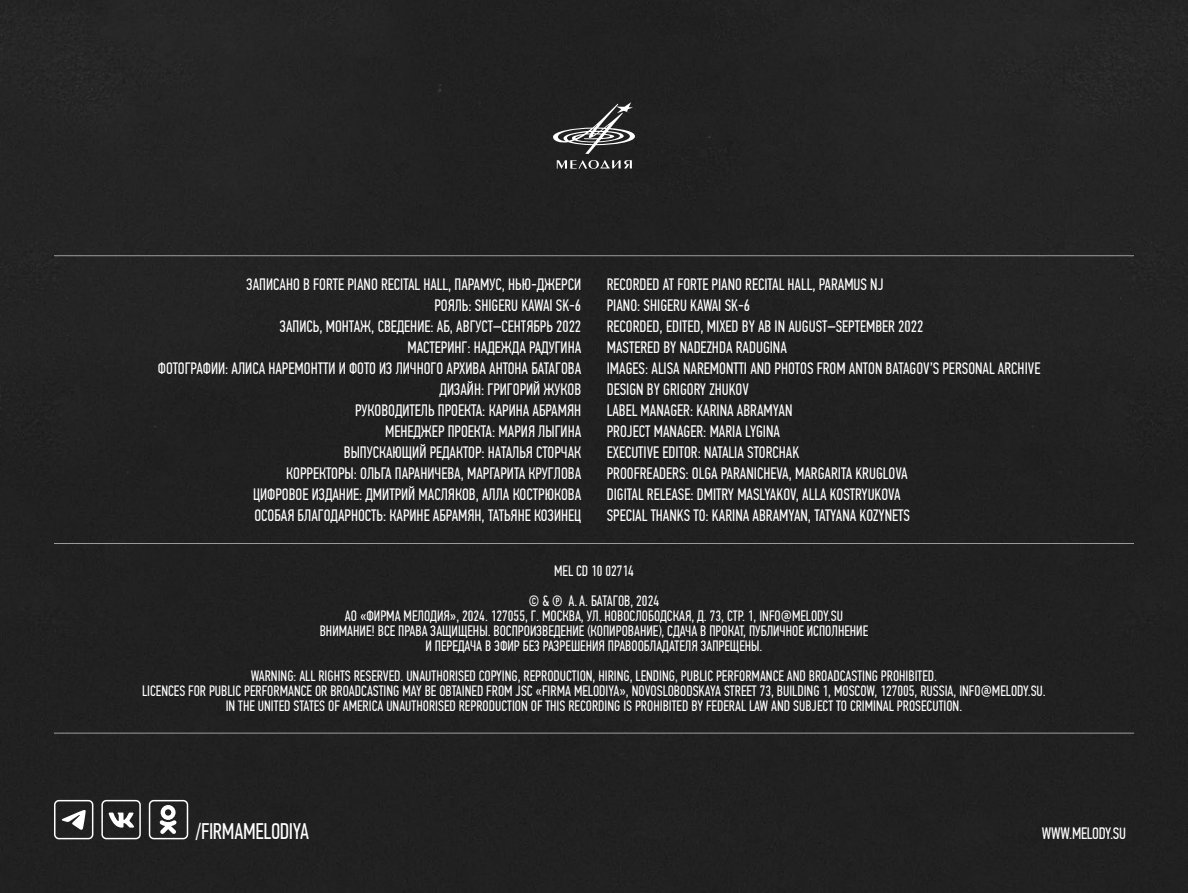
<style>
.page{position:relative;width:1188px;height:893px;background:#fff}
.page>*{position:absolute;margin:0;border:0;box-sizing:border-box;transform-origin:0 0}
.t1{font:22.5px "PF Din Text Comp Pro";letter-spacing:-.01em;color:#fff}
.t2{font:16.5px/21px "PF Din Text Comp Pro";color:#fff;text-align:right}
.t3{font:15px/15px "PF Din Text Comp Pro";color:#fff;text-align:center}
</style>
<div class="page">
<div style="left:0;top:0;width:1188px;height:892px;background:#212121"></div>
<svg style="left:557px;top:160px;width:75px;height:9px"></svg>
<svg style="left:553px;top:102px;width:82px;height:52px;background:#4a4a4a"></svg>
<hr style="left:54px;top:543px;width:1080px;height:1px;background:#9d9d9c">
<hr style="left:54px;top:255px;width:1080px;height:1px;background:#9d9d9c">
<hr style="left:54px;top:732px;width:1080px;height:1px;background:#9d9d9c">
<div style="left:101px;top:799px;width:40px;height:40px;border:2px solid #fff;border-radius:4px"></div>
<svg style="left:109px;top:812px;width:25px;height:15px"></svg>
<div style="left:54px;top:799px;width:39px;height:40px;border:2px solid #fff;border-radius:4px"></div>
<svg style="left:62px;top:810px;width:24px;height:19px"></svg>
<div style="left:149px;top:799px;width:39px;height:40px;border:2px solid #fff;border-radius:4px"></div>
<svg style="left:160px;top:805px;width:17px;height:29px"></svg>
<p class="t2" style="left:158px;top:274px;width:425px">ЗАПИСАНО В FORTE PIANO RECITAL HALL, ПАРАМУС, НЬЮ-ДЖЕРСИ<br>РОЯЛЬ: SHIGERU KAWAI SK‑6<br>ЗАПИСЬ, МОНТАЖ, СВЕДЕНИЕ: АБ, АВГУСТ–СЕНТЯБРЬ 2022<br>МАСТЕРИНГ: НАДЕЖДА РАДУГИНА<br>ФОТОГРАФИИ: АЛИСА НАРЕМОНТТИ И ФОТО ИЗ ЛИЧНОГО АРХИВА АНТОНА БАТАГОВА ДИЗАЙН: ГРИГОРИЙ ЖУКОВ<br>РУКОВОДИТЕЛЬ ПРОЕКТА: КАРИНА АБРАМЯН<br>МЕНЕДЖЕР ПРОЕКТА: МАРИЯ ЛЫГИНА<br>ВЫПУСКАЮЩИЙ РЕДАКТОР: НАТАЛЬЯ СТОРЧАК<br>КОРРЕКТОРЫ: ОЛЬГА ПАРАНИЧЕВА, МАРГАРИТА КРУГЛОВА<br>ЦИФРОВОЕ ИЗДАНИЕ: ДМИТРИЙ МАСЛЯКОВ, АЛЛА КОСТРЮКОВА<br>ОСОБАЯ БЛАГОДАРНОСТЬ: КАРИНЕ АБРАМЯН, ТАТЬЯНЕ КОЗИНЕЦ</p>
<p class="t2" style="left:607px;top:274px;width:435px;text-align:left">RECORDED AT FORTE PIANO RECITAL HALL, PARAMUS NJ<br>PIANO: SHIGERU KAWAI SK‑6<br>RECORDED, EDITED, MIXED BY AB IN AUGUST–SEPTEMBER 2022<br>MASTERED BY NADEZHDA RADUGINA<br>IMAGES: ALISA NAREMONTTI AND PHOTOS FROM ANTON BATAGOV’S PERSONAL ARCHIVE DESIGN BY GRIGORY ZHUKOV<br>LABEL MANAGER: KARINA ABRAMYAN<br>PROJECT MANAGER: MARIA LYGINA<br>EXECUTIVE EDITOR: NATALIA STORCHAK<br>PROOFREADERS: OLGA PARANICHEVA, MARGARITA KRUGLOVA<br>DIGITAL RELEASE: DMITRY MASLYAKOV, ALLA KOSTRYUKOVA<br>SPECIAL THANKS TO: KARINA ABRAMYAN, TATYANA KOZYNETS</p>
<p class="t3" style="left:529px;top:556px;width:132px;line-height:30px">MEL CD 10 02714<br>© &amp; ℗ А.А. БАТАГОВ, 2024</p>
<p class="t3" style="left:320px;top:609px;width:550px">АО «ФИРМА МЕЛОДИЯ», 2024. 127055, Г. МОСКВА, УЛ. НОВОСЛОБОДСКАЯ, Д. 73, СТР. 1, INFO@MELODY.SU<br>ВНИМАНИЕ! ВСЕ ПРАВА ЗАЩИЩЕНЫ. ВОСПРОИЗВЕДЕНИЕ (КОПИРОВАНИЕ), СДАЧА В ПРОКАТ, ПУБЛИЧНОЕ ИСПОЛНЕНИЕ<br>И ПЕРЕДАЧА В ЭФИР БЕЗ РАЗРЕШЕНИЯ ПРАВООБЛАДАТЕЛЯ ЗАПРЕЩЕНЫ.</p>
<p class="t3" style="left:142px;top:669px;width:905px">WARNING: ALL RIGHTS RESERVED. UNAUTHORISED COPYING, REPRODUCTION, HIRING, LENDING, PUBLIC PERFORMANCE AND BROADCASTING PROHIBITED.<br>LICENCES FOR PUBLIC PERFORMANCE OR BROADCASTING MAY BE OBTAINED FROM JSC «FIRMA MELODIYA», NOVOSLOBODSKAYA STREET 73, BUILDING 1, MOSCOW, 127005, RUSSIA, INFO@MELODY.SU.<br>IN THE UNITED STATES OF AMERICA UNAUTHORISED REPRODUCTION OF THIS RECORDING IS PROHIBITED BY FEDERAL LAW AND SUBJECT TO CRIMINAL PROSECUTION.</p>
<h1 class="t1" style="left:196px;top:818px;width:115px">/FIRMAMELODIYA</h1>
<p class="t2" style="left:1042px;top:823px;width:86px">WWW.MELODY.SU</p>
</div>
